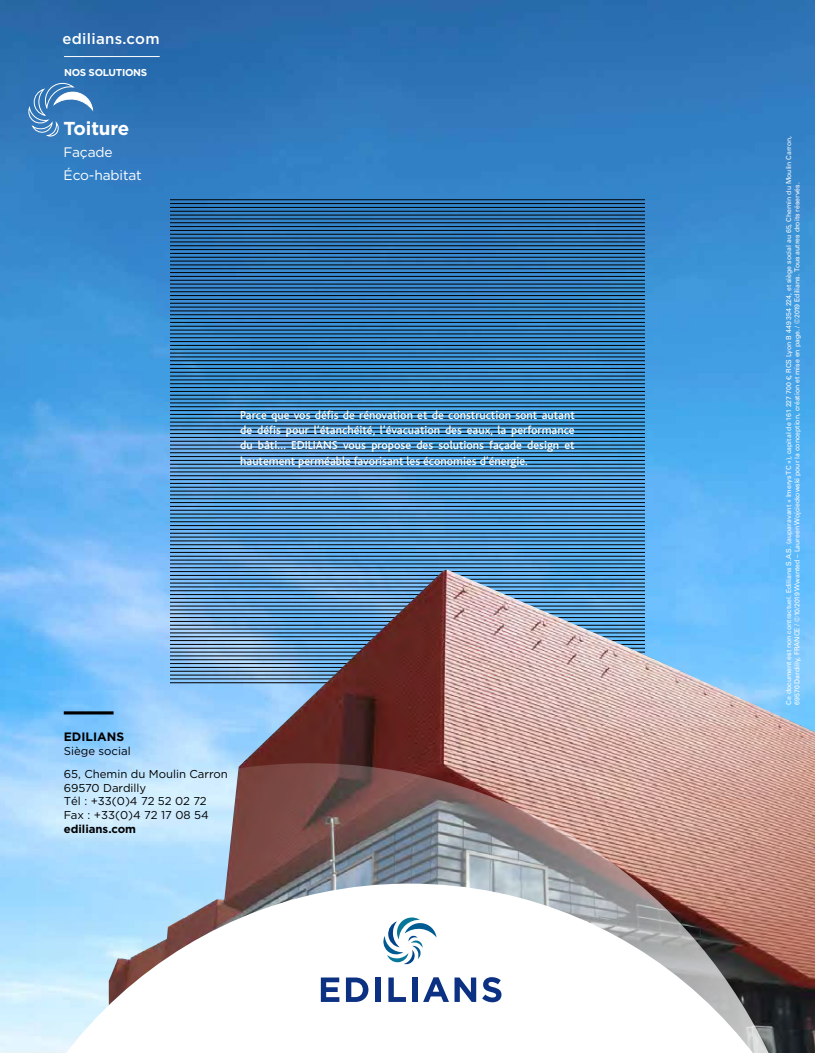
<style>
.page{position:relative;width:815px;height:1053px;background:#fff}
.page>*{position:absolute;margin:0;border:0;box-sizing:border-box;transform-origin:0 0}
.t1{font:700 18.75px "Gotham HTF";letter-spacing:-.01em;color:#fff}
.t2{font:500 15px "Gotham HTF";letter-spacing:.02em;color:#fff}
.t3{font:13.75px/22.5px "Gotham HTF";letter-spacing:-.01em;color:#fff}
.t4{font:700 12.12px "Gotham HTF";color:#000}
.t5{font:500 12px/15px "Bliss";color:#fff;text-align:justify}
.t6{font:11.38px/13.6px "Gotham HTF";color:#000}
.t7{font:700 11.38px "Gotham HTF";color:#000}
.t8{font:700 10px "Gotham HTF";letter-spacing:-.03em;color:#fff}
.t9{font:6.88px/8.2px "Univers LT Std";color:#fff}
</style>
<div class="page">
<img style="left:0;top:0;width:815px;height:1052px">
<svg style="left:170px;top:199px;width:475px;height:370px"></svg>
<img style="left:109px;top:569px;width:706px;height:483px">
<svg style="left:35px;top:763px;width:734px;height:120px"></svg>
<svg style="left:35px;top:883px;width:745px;height:169px"></svg>
<svg style="left:382px;top:916px;width:54px;height:48px"></svg>
<svg style="left:321px;top:977px;width:18px;height:24px"></svg>
<svg style="left:346px;top:977px;width:22px;height:24px"></svg>
<div style="left:375px;top:977px;width:6px;height:24px;background:#0c3183"></div>
<svg style="left:388px;top:977px;width:18px;height:24px"></svg>
<div style="left:412px;top:977px;width:5px;height:24px;background:#0c3183"></div>
<svg style="left:423px;top:977px;width:26px;height:24px"></svg>
<svg style="left:455px;top:977px;width:21px;height:24px"></svg>
<svg style="left:482px;top:977px;width:19px;height:25px"></svg>
<hr style="left:64px;top:711px;width:50px;height:3px;background:#000">
<svg style="left:28px;top:82px;width:66px;height:55px"></svg>
<hr style="left:64px;top:56px;width:96px;height:1px;background:#fff">
<h2 class="t2" style="left:63px;top:30px;width:99px">edilians.com</h2>
<h3 class="t8" style="left:64px;top:66px;width:85px">NOS SOLUTIONS</h3>
<h1 class="t1" style="left:64px;top:117px;width:67px">Toiture</h1>
<h3 class="t3" style="left:64px;top:141px;width:80px">Façade<br>Éco-habitat</h3>
<p class="t5" style="left:240px;top:408px;width:336px">Parce que vos défis de rénovation et de construction sont autant de défis pour l’étanchéité, l’évacuation des eaux, la performance du bâti… EDILIANS vous propose des solutions façade design et hautement perméable favorisant les économies d’énergie.</p>
<h3 class="t4" style="left:64px;top:729px;width:62px">EDILIANS</h3>
<h3 class="t6" style="left:64px;top:739px;width:166px;line-height:22.5px">Siège social<br>65, Chemin du Moulin Carron</h3>
<h3 class="t6" style="left:64px;top:780px;width:147px">69570 Dardilly<br>Tél : +33(0)4 72 52 02 72<br>Fax : +33(0)4 72 17 08 54</h3>
<h3 class="t7" style="left:64px;top:822px;width:74px">edilians.com</h3>
<p class="t9" style="left:785px;top:704px;width:570px;rotate:-90deg">Ce document est non contractuel. Edilians S.A.S. (auparavant « Imerys TC »), capital de 161 227 700 €, RCS Lyon B 449 354 224, et siège social au 65, Chemin du Moulin Carron,<br>69570 Dardilly, FRANCE / ©10/2019 Wwanted – Laureen Wojcieckowski pour la conception, création et mise en page. / ©2019 Edilians. Tous autres droits réservés.</p>
</div>
